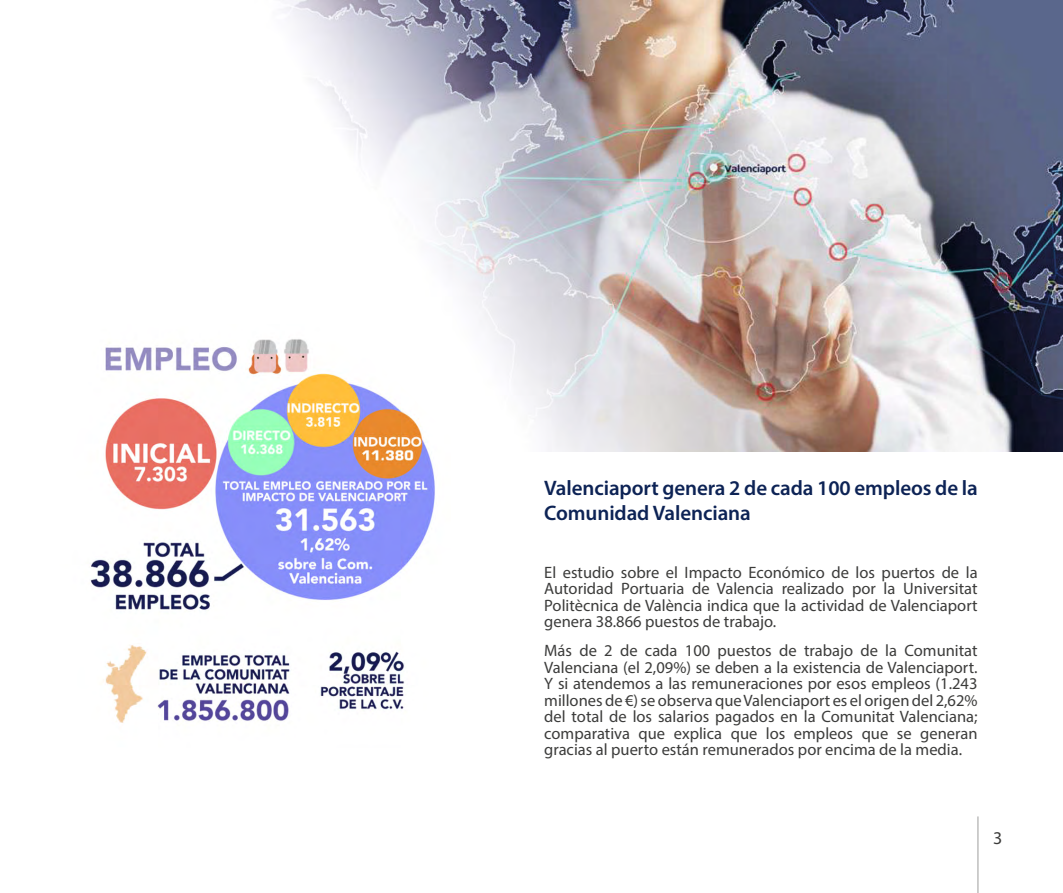
<style>
.page{position:relative;width:1063px;height:893px;background:#fff}
.page>*{position:absolute;margin:0;border:0;box-sizing:border-box;transform-origin:0 0}
.t1{font:600 21px/25.2px "Myriad Pro";letter-spacing:-.005em;color:#0d2355}
.t2{font:18px "Myriad Pro";color:#3c3c3b}
.t3{font:16.5px/16.5px "Myriad Pro";color:#3c3c3b;text-align:justify}
</style>
<div class="page">
<img style="left:282px;top:0;width:781px;height:452px">
<hr style="left:978px;top:816px;width:1px;height:77px;background:#9d9d9c">
<img style="left:90px;top:324px;width:361px;height:399px">
<p class="t1" style="left:544px;top:475px;width:435px">Valenciaport genera 2 de cada 100 empleos de la<br>Comunidad Valenciana</p>
<p class="t3" style="left:544px;top:564px;width:435px">El estudio sobre el Impacto Económico de los puertos de la Autoridad Portuaria de Valencia realizado por la Universitat Politècnica de València indica que la actividad de Valenciaport genera 38.866 puestos de trabajo.</p>
<p class="t3" style="left:544px;top:642px;width:435px">Más de 2 de cada 100 puestos de trabajo de la Comunitat Valenciana (el 2,09%) se deben a la existencia de Valenciaport.<br>Y si atendemos a las remuneraciones por esos empleos (1.243 millones de €) se observa que Valenciaport es el origen del 2,62% del total de los salarios pagados en la Comunitat Valenciana; comparativa que explica que los empleos que se generan gracias al puerto están remunerados por encima de la media.</p>
<p class="t2" style="left:993px;top:827px;width:11px">3</p>
</div>
